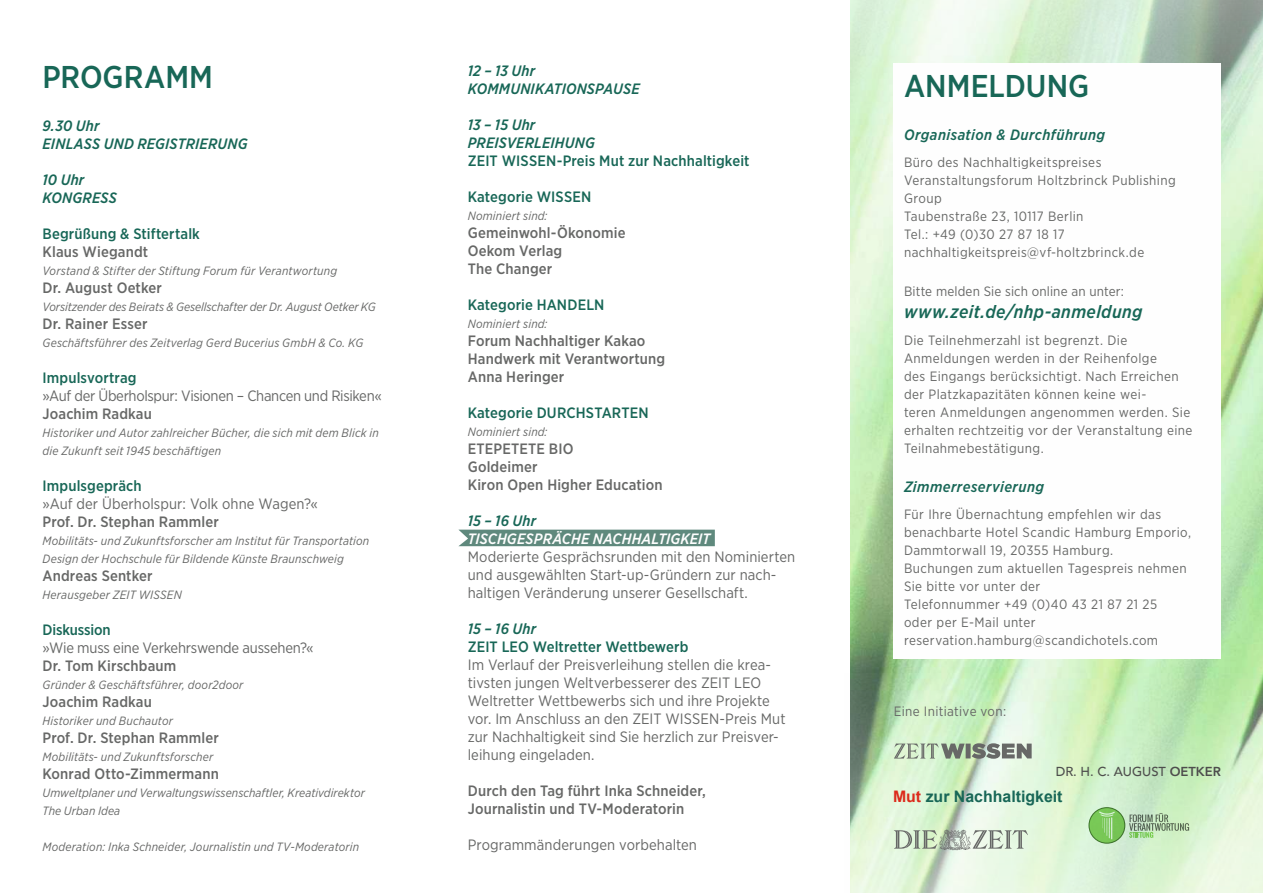
<style>
.page{position:relative;width:1263px;height:893px;background:#fff}
.page>*{position:absolute;margin:0;border:0;box-sizing:border-box;transform-origin:0 0}
.t1{font:500 31.5px "Gotham Narrow";color:#186757}
.t2{font:italic 500 18px "Gotham Narrow";letter-spacing:.02em;color:#186757}
.t3{font:700 15.9px "Arial";color:#186757}
.t4{font:15px/18px "Gotham Narrow";letter-spacing:.005em;color:#676867}
.t5{font:500 15px/18px "Gotham Narrow";letter-spacing:.01em;color:#676867}
.t6{font:500 15px "Gotham Narrow";letter-spacing:.01em;color:#186757}
.t7{font:italic 500 15px/18px "Gotham Narrow";letter-spacing:.01em;color:#186757}
.t8{font:15px "Gotham Narrow";letter-spacing:-.02em;color:#676867}
.t9{font:italic 500 15px "Gotham Narrow";letter-spacing:.03em;color:#186757}
.t10{font:15px "Gotham Narrow";letter-spacing:-.015em;color:#676867}
.t11{font:italic 500 15px "Gotham Narrow";letter-spacing:.005em;color:#fefefe}
.t12{font:500 15px "Gotham Narrow";letter-spacing:-.01em;color:#186757}
.t13{font:13.5px/18px "Gotham Narrow";letter-spacing:.03em;color:#676867}
.t14{font:13.5px "Gotham Narrow";letter-spacing:.01em;color:#676867}
.t15{font:500 13.05px "Avenir";color:#4e4e4d}
.t16{font:italic 12px/18px "Gotham Narrow";letter-spacing:.01em;color:#676867}
.s1{font-weight:800}
.s2{color:#dc2a1b}
</style>
<div class="page">
<div style="left:459px;top:530px;width:256px;height:16px;background:#5f897d"></div>
<img style="left:850px;top:255px;width:413px;height:418px">
<svg style="left:850px;top:0;width:413px;height:255px;background:#d1e7cf"></svg>
<svg style="left:850px;top:673px;width:413px;height:220px;background:#d0ebc8"></svg>
<svg style="left:1088px;top:807px;width:37px;height:37px"></svg>
<svg style="left:1089px;top:808px;width:35px;height:35px"></svg>
<svg style="left:1099px;top:811px;width:16px;height:28px"></svg>
<svg style="left:1129px;top:813px;width:60px;height:25px"></svg>
<svg style="left:894px;top:830px;width:134px;height:21px;background:#bcc8b8"></svg>
<svg style="left:894px;top:743px;width:138px;height:16px;background:#9ca999"></svg>
<div style="left:893px;top:64px;width:327px;height:595px;background:#fefefe"></div>
<h1 class="t1" style="left:43px;top:57px;width:172px">PROGRAMM</h1>
<p class="t7" style="left:43px;top:117px;width:207px">9.30 Uhr<br>EINLASS UND REGISTRIERUNG</p>
<p class="t7" style="left:43px;top:171px;width:76px">10 Uhr<br>KONGRESS</p>
<p class="t6" style="left:43px;top:224px;width:159px">Begrüßung &amp; Stiftertalk</p>
<p class="t5" style="left:43px;top:243px;width:107px">Klaus Wiegandt</p>
<p class="t16" style="left:43px;top:262px;width:296px">Vorstand &amp; Stifter der Stiftung Forum für Verantwortung</p>
<p class="t5" style="left:43px;top:279px;width:121px">Dr. August Oetker</p>
<p class="t16" style="left:43px;top:298px;width:335px">Vorsitzender des Beirats &amp; Gesellschafter der Dr. August Oetker KG</p>
<p class="t5" style="left:43px;top:315px;width:107px">Dr. Rainer Esser</p>
<p class="t16" style="left:43px;top:334px;width:322px">Geschäftsführer des Zeitverlag Gerd Bucerius GmbH &amp; Co. KG</p>
<p class="t6" style="left:43px;top:368px;width:96px">Impulsvortrag</p>
<p class="t8" style="left:43px;top:387px;width:341px">»Auf der Überholspur: Visionen – Chancen und Risiken«</p>
<p class="t5" style="left:43px;top:405px;width:111px">Joachim Radkau</p>
<p class="t16" style="left:43px;top:424px;width:338px">Historiker und Autor zahlreicher Bücher, die sich mit dem Blick in die Zukunft seit 1945 beschäftigen</p>
<p class="t6" style="left:43px;top:476px;width:101px">Impulsgepräch</p>
<p class="t4" style="left:43px;top:495px;width:277px">»Auf der Überholspur: Volk ohne Wagen?«</p>
<p class="t5" style="left:43px;top:513px;width:178px">Prof. Dr. Stephan Rammler</p>
<p class="t16" style="left:43px;top:532px;width:328px">Mobilitäts- und Zukunftsforscher am Institut für Transportation<br>Design der Hochschule für Bildende Künste Braunschweig</p>
<p class="t5" style="left:43px;top:567px;width:112px">Andreas Sentker</p>
<p class="t16" style="left:43px;top:586px;width:141px">Herausgeber ZEIT WISSEN</p>
<p class="t12" style="left:43px;top:620px;width:69px">Diskussion</p>
<p class="t10" style="left:43px;top:639px;width:273px">»Wie muss eine Verkehrswende aussehen?«</p>
<p class="t5" style="left:43px;top:657px;width:135px">Dr. Tom Kirschbaum</p>
<p class="t16" style="left:43px;top:676px;width:202px">Gründer &amp; Geschäftsführer, door2door</p>
<p class="t5" style="left:43px;top:693px;width:111px">Joachim Radkau</p>
<p class="t16" style="left:43px;top:712px;width:132px">Historiker und Buchautor</p>
<p class="t5" style="left:43px;top:729px;width:178px">Prof. Dr. Stephan Rammler</p>
<p class="t16" style="left:43px;top:748px;width:172px">Mobilitäts- und Zukunftsforscher</p>
<p class="t5" style="left:43px;top:765px;width:178px">Konrad Otto-Zimmermann</p>
<p class="t16" style="left:43px;top:784px;width:324px">Umweltplaner und Verwaltungswissenschaftler, Kreativdirektor<br>The Urban Idea</p>
<p class="t16" style="left:43px;top:838px;width:318px">Moderation: Inka Schneider, Journalistin und TV-Moderatorin</p>
<p class="t7" style="left:468px;top:61px;width:174px">12 – 13 Uhr<br>KOMMUNIKATIONSPAUSE</p>
<p class="t7" style="left:468px;top:115px;width:129px">13 – 15 Uhr<br>PREISVERLEIHUNG</p>
<p class="t6" style="left:468px;top:151px;width:283px">ZEIT WISSEN-Preis Mut zur Nachhaltigkeit</p>
<p class="t6" style="left:468px;top:187px;width:125px">Kategorie WISSEN</p>
<p class="t16" style="left:468px;top:206px;width:81px">Nominiert sind:</p>
<p class="t5" style="left:468px;top:223px;width:159px">Gemeinwohl-Ökonomie<br>Oekom Verlag<br>The Changer</p>
<p class="t6" style="left:468px;top:295px;width:138px">Kategorie HANDELN</p>
<p class="t16" style="left:468px;top:314px;width:81px">Nominiert sind:</p>
<p class="t5" style="left:468px;top:331px;width:199px">Forum Nachhaltiger Kakao<br>Handwerk mit Verantwortung<br>Anna Heringer</p>
<p class="t6" style="left:468px;top:403px;width:182px">Kategorie DURCHSTARTEN</p>
<p class="t16" style="left:468px;top:422px;width:81px">Nominiert sind:</p>
<p class="t5" style="left:468px;top:439px;width:196px">ETEPETETE BIO<br>Goldeimer<br>Kiron Open Higher Education</p>
<p class="t7" style="left:468px;top:511px;width:70px">15 – 16 Uhr</p>
<p class="t11" style="left:468px;top:529px;width:244px">TISCHGESPRÄCHE NACHHALTIGKEIT</p>
<p class="t4" style="left:468px;top:547px;width:329px">Moderierte Gesprächsrunden mit den Nominierten und ausgewählten Start-up-Gründern zur nach&shy;haltigen Veränderung unserer Gesellschaft.</p>
<p class="t7" style="left:468px;top:619px;width:70px">15 – 16 Uhr</p>
<p class="t6" style="left:468px;top:637px;width:222px">ZEIT LEO Weltretter Wettbewerb</p>
<p class="t4" style="left:468px;top:655px;width:319px">Im Verlauf der Preisverleihung stellen die krea&shy;tivsten jungen Weltverbesserer des ZEIT LEO Weltretter Wettbewerbs sich und ihre Projekte vor. Im Anschluss an den ZEIT WISSEN-Preis Mut zur Nachhaltigkeit sind Sie herzlich zur Preisver&shy;leihung eingeladen.</p>
<p class="t5" style="left:468px;top:781px;width:240px">Durch den Tag führt Inka Schneider,<br>Journalistin und TV-Moderatorin</p>
<p class="t4" style="left:468px;top:835px;width:231px">Programmänderungen vorbehalten</p>
<h1 class="t1" style="left:904px;top:66px;width:187px">ANMELDUNG</h1>
<p class="t9" style="left:904px;top:126px;width:202px">Organisation &amp; Durchführung</p>
<p class="t13" style="left:904px;top:153px;width:273px">Büro des Nachhaltigkeitspreises<br>Veranstaltungsforum Holtzbrinck Publishing<br>Group<br>Taubenstraße 23, 10117 Berlin<br>Tel.: +49 (0)30 27 87 18 17 nachhaltigkeitspreis@vf-holtzbrinck.de</p>
<p class="t14" style="left:904px;top:283px;width:221px">Bitte melden Sie sich online an unter:</p>
<h2 class="t2" style="left:904px;top:301px;width:240px">www.zeit.de/nhp-anmeldung</h2>
<p class="t13" style="left:904px;top:331px;width:290px">Die Teilnehmerzahl ist begrenzt. Die Anmeldungen werden in der Reihenfolge<br>des Eingangs berücksichtigt. Nach Erreichen der Platzkapazitäten können keine wei-<br>teren Anmeldungen angenommen werden. Sie erhalten rechtzeitig vor der Veranstaltung eine Teilnahmebestätigung.</p>
<p class="t9" style="left:904px;top:477px;width:142px">Zimmerreservierung</p>
<p class="t13" style="left:904px;top:505px;width:288px">Für Ihre Übernachtung empfehlen wir das benachbarte Hotel Scandic Hamburg Emporio, Dammtorwall 19, 20355 Hamburg.<br>Buchungen zum aktuellen Tagespreis nehmen Sie bitte vor unter der<br>Telefonnummer +49 (0)40 43 21 87 21 25<br>oder per E-Mail unter reservation.hamburg@scandichotels.com</p>
<p class="t13" style="left:894px;top:702px;width:114px">Eine Initiative von:</p>
<p class="t15" style="left:1056px;top:760px;width:167px">DR. H. C. AUGUST <span class="s1">OETKER</span></p>
<p class="t3" style="left:893px;top:786px;width:171px"><span class="s2">Mut</span> zur Nachhaltigkeit</p>
</div>
